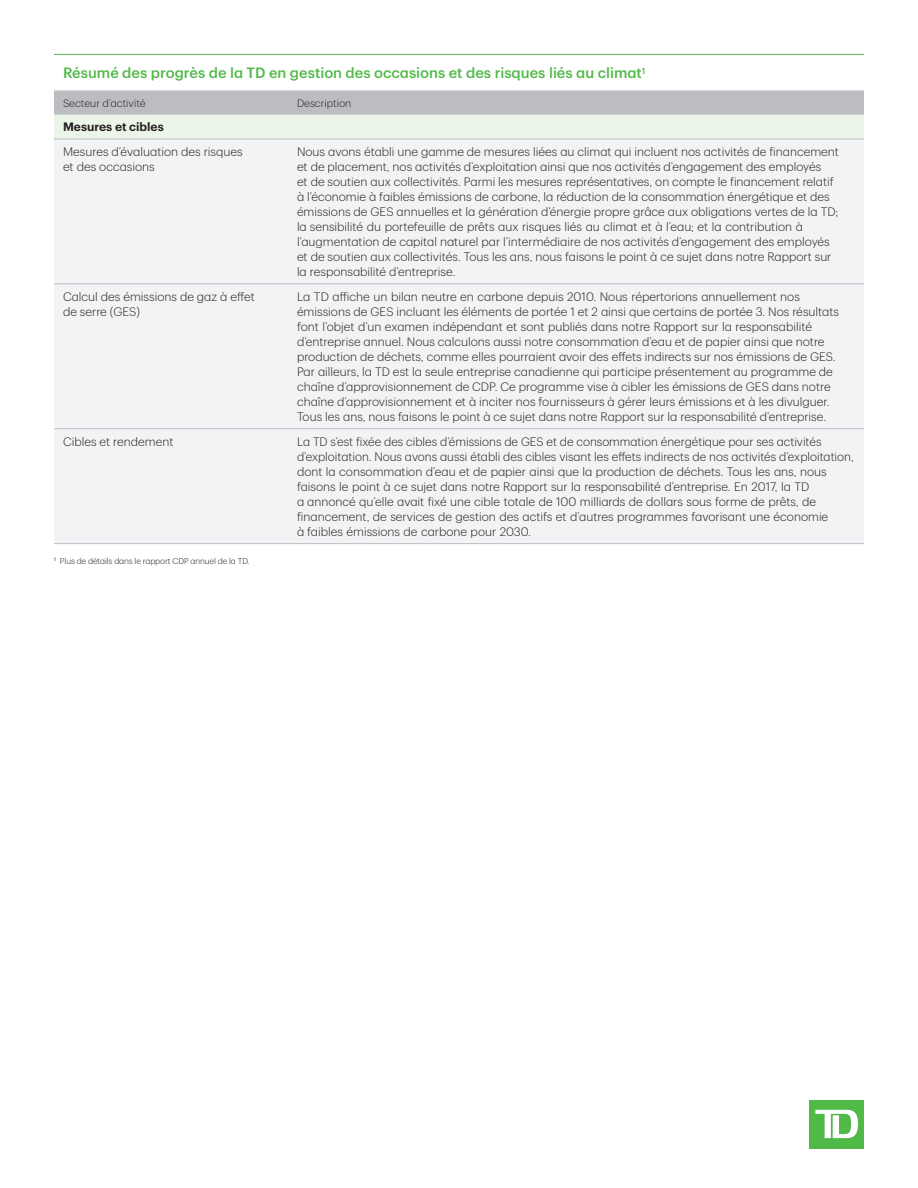
<style>
.page{position:relative;width:918px;height:1188px;background:#fff}
.page>*{position:absolute;margin:0;border:0;box-sizing:border-box;transform-origin:0 0}
.Suhead_1_361_caps{font:500 14.7px "TD Graphik";color:#51b948}
.Table_Text_small{font:300 12px/15px "TD Graphik";color:#231f20}
.Table_Text_small-2{font:600 12px "TD Graphik";color:#231f20}
.Table_Column_Head_S{font:300 10.5px "TD Graphik";color:#231f20}
.Footnotes{font:300 8.25px "TD Graphik";letter-spacing:-.01em;color:#231f20}
</style>
<div class="page">
<div style="left:810px;top:1100px;width:54px;height:49px;background:#51b948"></div>
<svg style="left:815px;top:1110px;width:43px;height:28px"></svg>
<svg style="left:54px;top:90px;width:810px;height:49px;background:#d3d8d4"></svg>
<div style="left:54px;top:140px;width:810px;height:403px;background:#f2f3f4"></div>
<hr style="left:54px;top:54px;width:234px;height:1px;background:#51b948">
<hr style="left:288px;top:54px;width:576px;height:1px;background:#51b948">
<hr style="left:288px;top:114px;width:576px;height:1px;background:#bcbdc0">
<hr style="left:54px;top:114px;width:234px;height:1px;background:#bcbdc0">
<hr style="left:54px;top:283px;width:234px;height:1px;background:#bcbdc0">
<hr style="left:54px;top:428px;width:234px;height:1px;background:#bcbdc0">
<hr style="left:54px;top:543px;width:234px;height:1px;background:#bcbdc0">
<hr style="left:288px;top:283px;width:576px;height:1px;background:#bcbdc0">
<hr style="left:288px;top:428px;width:576px;height:1px;background:#bcbdc0">
<hr style="left:288px;top:543px;width:576px;height:1px;background:#bcbdc0">
<hr style="left:54px;top:139px;width:234px;height:1px;background:#bcbdc0">
<hr style="left:288px;top:139px;width:576px;height:1px;background:#bcbdc0">
<p class="Suhead_1_361_caps" style="left:63px;top:62px;width:584px">Résumé des progrès de la TD en gestion des occasions et des risques liés au climat<sup>1</sup></p>
<p class="Table_Column_Head_S" style="left:63px;top:95px;width:84px">Secteur d’activité</p>
<p class="Table_Column_Head_S" style="left:297px;top:95px;width:56px">Description</p>
<p class="Table_Text_small-2" style="left:63px;top:118px;width:102px">Mesures et cibles</p>
<p class="Table_Text_small" style="left:63px;top:144px;width:181px">Mesures d’évaluation des risques et des occasions</p>
<p class="Table_Text_small" style="left:297px;top:144px;width:543px">Nous avons établi une gamme de mesures liées au climat qui incluent nos activités de financement et de placement, nos activités d’exploitation ainsi que nos activités d’engagement des employés<br>et de soutien aux collectivités. Parmi les mesures représentatives, on compte le financement relatif à l’économie à faibles émissions de carbone, la réduction de la consommation énergétique et des émissions de GES annuelles et la génération d’énergie propre grâce aux obligations vertes de la TD; la sensibilité du portefeuille de prêts aux risques liés au climat et à l’eau; et la contribution à l’augmentation de capital naturel par l’intermédiaire de nos activités d’engagement des employés et de soutien aux collectivités. Tous les ans, nous faisons le point à ce sujet dans notre Rapport sur la responsabilité d’entreprise.</p>
<p class="Table_Text_small" style="left:63px;top:288px;width:193px">Calcul des émissions de gaz à effet de serre (GES)</p>
<p class="Table_Text_small" style="left:297px;top:288px;width:544px">La TD affiche un bilan neutre en carbone depuis 2010. Nous répertorions annuellement nos émissions de GES incluant les éléments de portée 1 et 2 ainsi que certains de portée 3. Nos résultats font l’objet d’un examen indépendant et sont publiés dans notre Rapport sur la responsabilité d’entreprise annuel. Nous calculons aussi notre consommation d’eau et de papier ainsi que notre production de déchets, comme elles pourraient avoir des effets indirects sur nos émissions de GES.<br>Par ailleurs, la TD est la seule entreprise canadienne qui participe présentement au programme de chaîne d’approvisionnement de CDP. Ce programme vise à cibler les émissions de GES dans notre chaîne d’approvisionnement et à inciter nos fournisseurs à gérer leurs émissions et à les divulguer.<br>Tous les ans, nous faisons le point à ce sujet dans notre Rapport sur la responsabilité d’entreprise.</p>
<p class="Table_Text_small" style="left:63px;top:433px;width:112px">Cibles et rendement</p>
<p class="Table_Text_small" style="left:297px;top:433px;width:558px">La TD s’est fixée des cibles d’émissions de GES et de consommation énergétique pour ses activités d’exploitation. Nous avons aussi établi des cibles visant les effets indirects de nos activités d’exploitation, dont la consommation d’eau et de papier ainsi que la production de déchets. Tous les ans, nous faisons le point à ce sujet dans notre Rapport sur la responsabilité d’entreprise. En 2017, la TD<br>a annoncé qu’elle avait fixé une cible totale de 100 milliards de dollars sous forme de prêts, de financement, de services de gestion des actifs et d’autres programmes favorisant une économie<br>à faibles émissions de carbone pour 2030.</p>
<p class="Footnotes" style="left:54px;top:554px;width:197px"><sup>1</sup> Plus de détails dans le rapport CDP annuel de la TD.</p>
</div>
